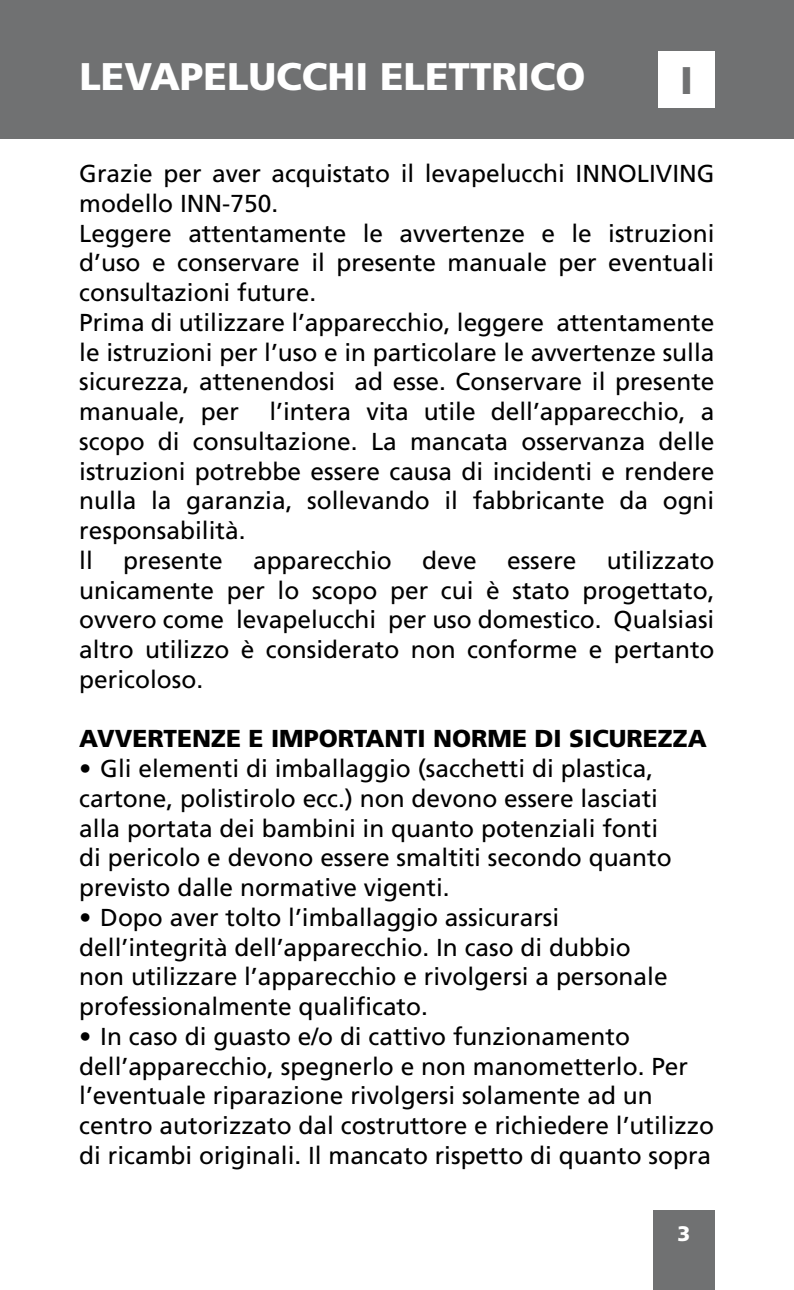
<style>
.page{position:relative;width:794px;height:1290px;background:#fff}
.page>*{position:absolute;margin:0;border:0;box-sizing:border-box;transform-origin:0 0}
.t1{font:900 38.5px "Frutiger LT Std";color:#fff}
.t2{font:900 38.5px "Frutiger LT Std";color:#707172}
.t3{font:24.5px/29.8px "Frutiger LT Std";color:#000}
.t4{font:900 24.5px "Frutiger LT Std";color:#000}
.t5{font:900 21px "Frutiger LT Std";color:#fff}
</style>
<div class="page">
<div style="left:0;top:0;width:794px;height:139px;background:#707172"></div>
<div style="left:653px;top:1210px;width:61px;height:80px;background:#707172"></div>
<div style="left:658px;top:51px;width:56px;height:56px;background:#fff"></div>
<h1 class="t1" style="left:79px;top:54px;width:508px">LEVAPELUCCHI ELETTRICO</h1>
<h1 class="t2" style="left:680px;top:57px;width:14px">I</h1>
<p class="t3" style="left:79px;top:159px;width:636px">Grazie per aver acquistato il levapelucchi INNOLIVING modello INN-750.<br>Leggere attentamente le avvertenze e le istruzioni d’uso e conservare il presente manuale per eventuali consultazioni future.<br>Prima di utilizzare l’apparecchio, leggere attentamente le istruzioni per l’uso e in particolare le avvertenze sulla sicurezza, attenendosi ad esse. Conservare il presente manuale, per l’intera vita utile dell’apparecchio, a scopo di consultazione. La mancata osservanza delle istruzioni potrebbe essere causa di incidenti e rendere nulla la garanzia, sollevando il fabbricante da ogni responsabilità.<br>ll presente apparecchio deve essere utilizzato unicamente per lo scopo per cui è stato progettato, ovvero come levapelucchi per uso domestico. Qualsiasi altro utilizzo è considerato non conforme e pertanto pericoloso.</p>
<p class="t4" style="left:79px;top:724px;width:629px">AVVERTENZE E IMPORTANTI NORME DI SICUREZZA</p>
<p class="t3" style="left:79px;top:754px;width:594px">• Gli elementi di imballaggio (sacchetti di plastica, cartone, polistirolo ecc.) non devono essere lasciati alla portata dei bambini in quanto potenziali fonti di pericolo e devono essere smaltiti secondo quanto previsto dalle normative vigenti.</p>
<p class="t3" style="left:79px;top:902px;width:590px">• Dopo aver tolto l’imballaggio assicurarsi dell’integrità dell’apparecchio. In caso di dubbio non utilizzare l’apparecchio e rivolgersi a personale professionalmente qualificato.</p>
<p class="t3" style="left:79px;top:1021px;width:636px">• In caso di guasto e/o di cattivo funzionamento dell’apparecchio, spegnerlo e non manometterlo. Per l’eventuale riparazione rivolgersi solamente ad un centro autorizzato dal costruttore e richiedere l’utilizzo di ricambi originali. Il mancato rispetto di quanto sopra</p>
<p class="t5" style="left:677px;top:1221px;width:14px">3</p>
</div>
